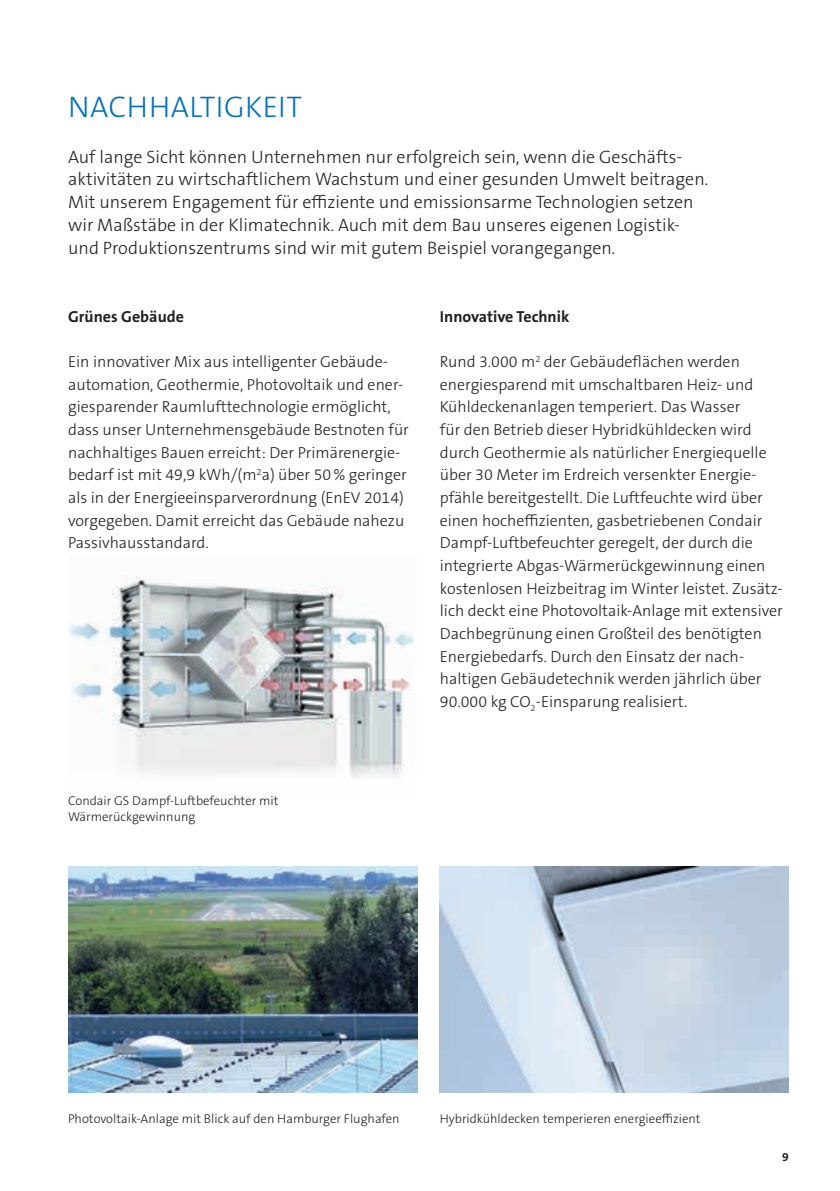
<style>
.page{position:relative;width:840px;height:1191px;background:#fff}
.page>*{position:absolute;margin:0;border:0;box-sizing:border-box;transform-origin:0 0}
.t1{font:300 30px "The Sans B W3";letter-spacing:.015em;color:#0072bc}
.t2{font:300 18px/22.6px "The Sans B W3";color:#231f20}
.t3{font:300 16px/22.6px "The Sans B W3";color:#231f20}
.t4{font:700 16px "The Sans B W7";color:#231f20}
.t5{font:300 12.8px/15.8px "The Sans B W3";color:#231f20}
.t6{font:700 12px "The Sans B W7";color:#231f20}
</style>
<div class="page">
<img style="left:68px;top:575px;width:345px;height:203px">
<img style="left:439px;top:866px;width:349px;height:226px">
<img style="left:68px;top:866px;width:349px;height:226px">
<h1 class="t1" style="left:68px;top:88px;width:235px">NACHHALTIGKEIT</h1>
<p class="t2" style="left:68px;top:145px;width:641px">Auf lange Sicht können Unternehmen nur erfolgreich sein, wenn die Geschäfts&shy;aktivitäten zu wirtschaftlichem Wachstum und einer gesunden Umwelt beitragen.<br>Mit unserem Engagement für effiziente und emissionsarme Technologien setzen wir Maßstäbe in der Klimatechnik. Auch mit dem Bau unseres eigenen Logistik&shy;und Produktionszentrums sind wir mit gutem Beispiel vorangegangen.</p>
<p class="t4" style="left:68px;top:306px;width:117px">Grünes Gebäude</p>
<p class="t3" style="left:68px;top:350px;width:342px">Ein innovativer Mix aus intelligenter Gebäude&shy;automation, Geothermie, Photovoltaik und ener&shy;giesparender Raumlufttechnologie ermöglicht, dass unser Unternehmensgebäude Bestnoten für nachhaltiges Bauen erreicht: Der Primärenergie&shy;bedarf ist mit 49,9 kWh/(m<sup>2</sup>a) über 50% geringer als in der Energieeinsparverordnung (EnEV 2014) vorgegeben. Damit erreicht das Gebäude nahezu Passivhausstandard.</p>
<p class="t4" style="left:439px;top:306px;width:131px">Innovative Technik</p>
<p class="t3" style="left:439px;top:350px;width:344px">Rund 3.000 m<sup>2</sup> der Gebäudeflächen werden energiesparend mit umschaltbaren Heiz- und Kühldeckenanlagen temperiert. Das Wasser<br>für den Betrieb dieser Hybridkühldecken wird durch Geothermie als natürlicher Energiequelle über 30 Meter im Erdreich versenkter Energie&shy;pfähle bereitgestellt. Die Luftfeuchte wird über einen hocheffizienten, gasbetriebenen Condair Dampf-Luftbefeuchter geregelt, der durch die integrierte Abgas-Wärmerückgewinnung einen kostenlosen Heizbeitrag im Winter leistet. Zusätz&shy;lich deckt eine Photovoltaik-Anlage mit extensiver Dachbegrünung einen Großteil des benötigten Energiebedarfs. Durch den Einsatz der nach&shy;haltigen Gebäudetechnik werden jährlich über 90.000 kg CO<sub>2</sub>-Einsparung realisiert.</p>
<p class="t5" style="left:68px;top:792px;width:212px">Condair GS Dampf-Luftbefeuchter mit<br>Wärmerückgewinnung</p>
<p class="t5" style="left:68px;top:1110px;width:333px">Photovoltaik-Anlage mit Blick auf den Hamburger Flughafen</p>
<p class="t5" style="left:439px;top:1110px;width:262px">Hybridkühldecken temperieren energieeffizient</p>
<p class="t6" style="left:781px;top:1149px;width:8px">9</p>
</div>
